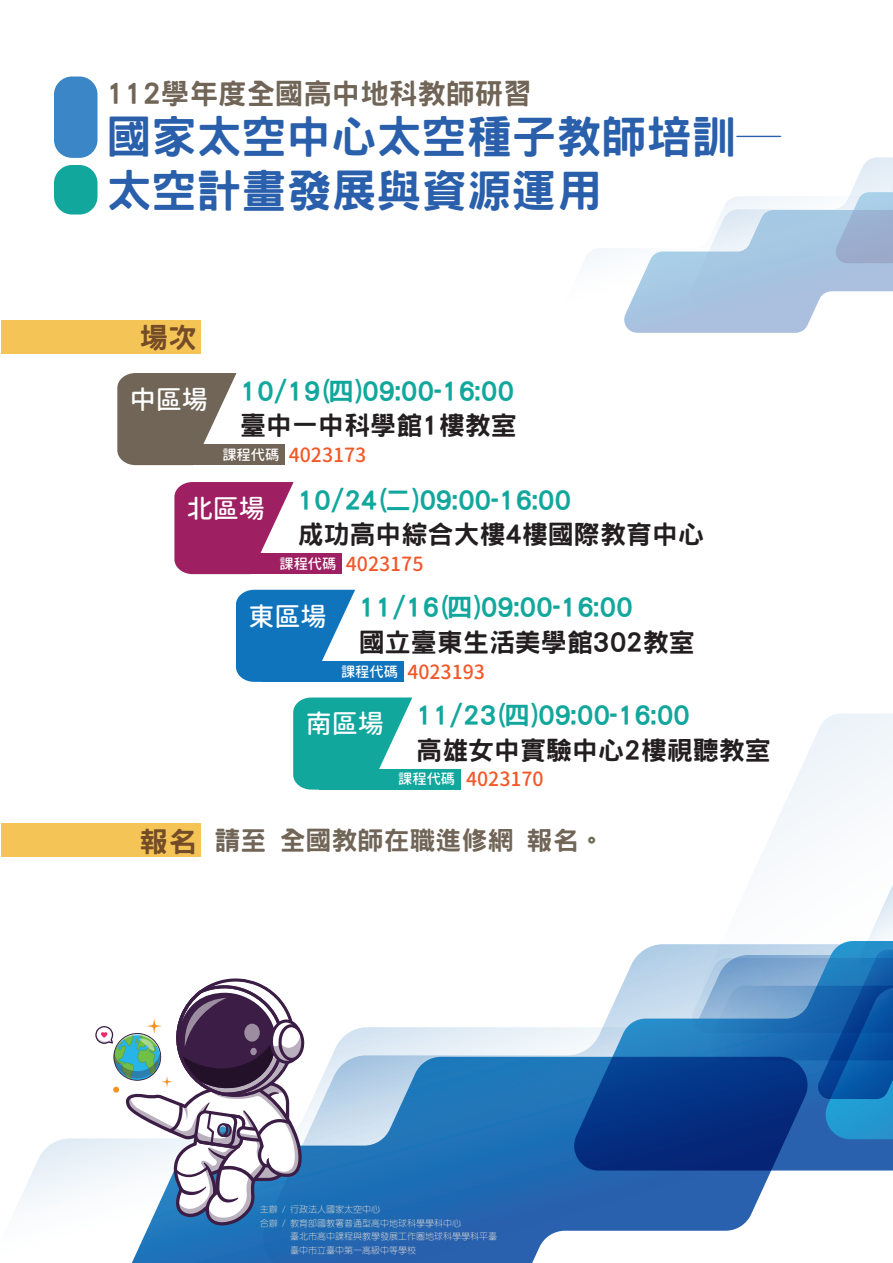
<style>
.page{position:relative;width:893px;height:1263px;background:#fff}
.page>*{position:absolute;margin:0;border:0;box-sizing:border-box;transform-origin:0 0}
.t1{font:800 45px/54px "Han Wang Hei";color:#2a5fac}
.t2{font:800 28.5px "Han Wang Hei";color:#716557}
.t3{font:800 28.5px "Han Wang Hei";color:#744c27}
.t4{font:800 25.95px "Han Wang Hei";color:#12a79d}
.t5{font:800 25.95px "Han Wang Hei";color:#231f20}
.t6{font:800 25.95px "Han Wang Hei";color:#716557}
.t7{font:25.95px "Gen Jyuu Gothic P Medium";color:#fff}
.t8{font:19.5px "Gen Jyuu Gothic P Medium";color:#f15929}
.t9{font:300 9px "Han Wang Yen";color:#d1d2d4}
.s1{font-size:14.25px;color:#fff}
</style>
<div class="page">
<svg style="left:17px;top:1027px;width:810px;height:181px"></svg>
<svg style="left:569px;top:944px;width:324px;height:226px"></svg>
<svg style="left:132px;top:1057px;width:675px;height:206px;background:#457dba"></svg>
<svg style="left:764px;top:713px;width:129px;height:138px"></svg>
<svg style="left:692px;top:851px;width:201px;height:288px"></svg>
<svg style="left:624px;top:157px;width:269px;height:176px"></svg>
<div style="left:54px;top:77px;width:44px;height:81px;background:#3b86c6;border-radius:18px"></div>
<div style="left:54px;top:165px;width:44px;height:49px;background:#12a79d;border-radius:18px"></div>
<div style="left:1px;top:320px;width:199px;height:33px;background:#f4c556"></div>
<div style="left:1px;top:823px;width:199px;height:34px;background:#f4c556"></div>
<svg style="left:117px;top:373px;width:120px;height:92px;background:#857b6f"></svg>
<div style="left:144px;top:445px;width:141px;height:20px;background:#716557"></div>
<svg style="left:236px;top:590px;width:119px;height:92px;background:#3287c5"></svg>
<div style="left:262px;top:661px;width:142px;height:21px;background:#1074bc"></div>
<svg style="left:174px;top:482px;width:120px;height:92px;background:#ac4079"></svg>
<div style="left:201px;top:554px;width:141px;height:20px;background:#9e1f62"></div>
<svg style="left:293px;top:697px;width:119px;height:93px;background:#35b4ab"></svg>
<div style="left:320px;top:769px;width:141px;height:21px;background:#12a79d"></div>
<svg style="left:95px;top:978px;width:217px;height:248px"></svg>
<p class="t2" style="left:106px;top:79px;width:426px">112學年度全國高中地科教師研習</p>
<h1 class="t1" style="left:106px;top:110px;width:676px">國家太空中心太空種子教師培訓─太空計畫發展與資源運用</h1>
<p class="t3" style="left:140px;top:323px;width:58px">場次</p>
<p class="t7" style="left:130px;top:381px;width:79px">中區場</p>
<p class="t4" style="left:240px;top:377px;width:275px">10/19(四)09:00-16:00</p>
<p class="t5" style="left:240px;top:412px;width:278px">臺中一中科學館1樓教室</p>
<p class="t8" style="left:222px;top:441px;width:145px"><span class="s1">課程代碼</span> 4023173</p>
<p class="t7" style="left:187px;top:489px;width:79px">北區場</p>
<p class="t4" style="left:297px;top:486px;width:275px">10/24(二)09:00-16:00</p>
<p class="t5" style="left:297px;top:521px;width:408px">成功高中綜合大樓4樓國際教育中心</p>
<p class="t8" style="left:280px;top:550px;width:145px"><span class="s1">課程代碼</span> 4023175</p>
<p class="t7" style="left:248px;top:597px;width:79px">東區場</p>
<p class="t4" style="left:359px;top:594px;width:275px">11/16(四)09:00-16:00</p>
<p class="t5" style="left:359px;top:628px;width:337px">國立臺東生活美學館302教室</p>
<p class="t8" style="left:341px;top:657px;width:145px"><span class="s1">課程代碼</span> 4023193</p>
<p class="t3" style="left:140px;top:826px;width:58px">報名</p>
<p class="t7" style="left:306px;top:705px;width:79px">南區場</p>
<p class="t4" style="left:416px;top:702px;width:275px">11/23(四)09:00-16:00</p>
<p class="t5" style="left:416px;top:736px;width:356px">高雄女中實驗中心2樓視聽教室</p>
<p class="t8" style="left:398px;top:765px;width:147px"><span class="s1">課程代碼</span> 4023170</p>
<p class="t6" style="left:214px;top:827px;width:391px">請至 全國教師在職進修網 報名。</p>
<p class="t9" style="left:260px;top:1205px;width:122px">主辦 / 行政法人國家太空中心</p>
<p class="t9" style="left:260px;top:1219px;width:203px">合辦 / 教育部國教署普通型高中地球科學學科中心</p>
<p class="t9" style="left:290px;top:1232px;width:208px">臺北市高中課程與教學發展工作圈地球科學學科平臺</p>
<p class="t9" style="left:290px;top:1246px;width:127px">臺中市立臺中第一高級中等學校</p>
</div>
